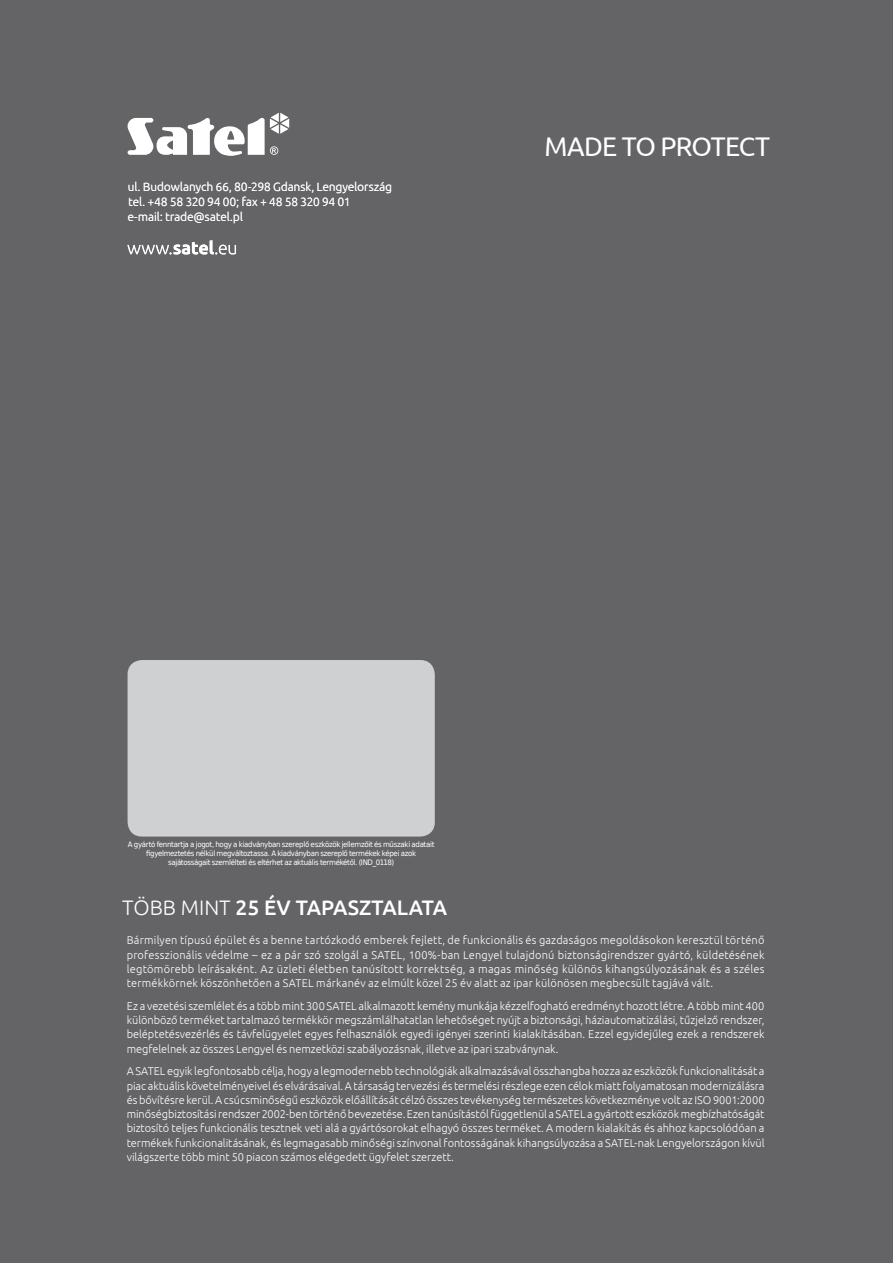
<style>
.page{position:relative;width:893px;height:1263px;background:#646466}
.page>*{position:absolute;margin:0;border:0;box-sizing:border-box;transform-origin:0 0}
.t1{font:27px "Ubuntu";letter-spacing:-.03em;color:#fff}
.t2{font:500 21px "Ubuntu";color:#fff}
.t3{font:300 12px/15px "Ubuntu";color:#fff}
.t4{font:300 11.25px/14.2px "Ubuntu";color:#fff;text-align:justify}
.t5{font:7.5px/9px "Prima Sans EU";letter-spacing:-.045em;color:#fff;text-align:center;scale:.94 1}
.s1{font-weight:300}
</style>
<div class="page">
<svg style="left:128px;top:113px;width:161px;height:43px"></svg>
<div style="left:128px;top:660px;width:307px;height:176px;background:#cfd0d1;border-radius:14px"></div>
<svg style="left:127px;top:240px;width:109px;height:14px"></svg>
<p class="t3" style="left:127px;top:179px;width:266px">ul. Budowlanych 66, 80-298 Gdansk, Lengyelország tel. +48 58 320 94 00; fax + 48 58 320 94 01<br>e-mail: trade@satel.pl</p>
<p class="t1" style="left:544px;top:130px;width:227px">MADE TO PROTECT</p>
<p class="t5" style="left:128px;top:839px;width:328px">A gyártó fenntartja a jogot, hogy a kiadványban szereplő eszközök jellemzőit és műszaki adatait figyelmeztetés nélkül megváltoztassa. A kiadványban szereplő termékek képei azok sajátosságait szemlélteti és eltérhet az aktuális termékétől. (IND_0118)</p>
<p class="t2" style="left:122px;top:894px;width:326px"><span class="s1">TÖBB MINT</span> 25 ÉV TAPASZTALATA</p>
<p class="t4" style="left:127px;top:933px;width:639px">Bármilyen típusú épület és a benne tartózkodó emberek fejlett, de funkcionális és gazdaságos megoldásokon keresztül történő professzionális védelme – ez a pár szó szolgál a SATEL, 100%-ban Lengyel tulajdonú biztonságirendszer gyártó, küldetésének legtömörebb leírásaként. Az üzleti életben tanúsított korrektség, a magas minőség különös kihangsúlyozásának és a széles termékkörnek köszönhetően a SATEL márkanév az elmúlt közel 25 év alatt az ipar különösen megbecsült tagjává vált.</p>
<p class="t4" style="left:127px;top:998px;width:639px">Ez a vezetési szemlélet és a több mint 300 SATEL alkalmazott kemény munkája kézzelfogható eredményt hozott létre. A több mint 400 különböző terméket tartalmazó termékkör megszámlálhatatlan lehetőséget nyújt a biztonsági, háziautomatizálási, tűzjelző rendszer, beléptetésvezérlés és távfelügyelet egyes felhasználók egyedi igényei szerinti kialakításában. Ezzel egyidejűleg ezek a rendszerek megfelelnek az összes Lengyel és nemzetközi szabályozásnak, illetve az ipari szabványnak.</p>
<p class="t4" style="left:127px;top:1064px;width:639px">A SATEL egyik legfontosabb célja, hogy a legmodernebb technológiák alkalmazásával összhangba hozza az eszközök funkcionalitását a piac aktuális követelményeivel és elvárásaival. A társaság tervezési és termelési részlege ezen célok miatt folyamatosan modernizálásra és bővítésre kerül. A csúcsminőségű eszközök előállítását célzó összes tevékenység természetes következménye volt az ISO 9001:2000 minőségbiztosítási rendszer 2002-ben történő bevezetése. Ezen tanúsítástól függetlenül a SATEL a gyártott eszközök megbízhatóságát biztosító teljes funkcionális tesztnek veti alá a gyártósorokat elhagyó összes terméket. A modern kialakítás és ahhoz kapcsolódóan a termékek funkcionalitásának, és legmagasabb minőségi színvonal fontosságának kihangsúlyozása a SATEL-nak Lengyelországon kívül világszerte több mint 50 piacon számos elégedett ügyfelet szerzett.</p>
</div>
